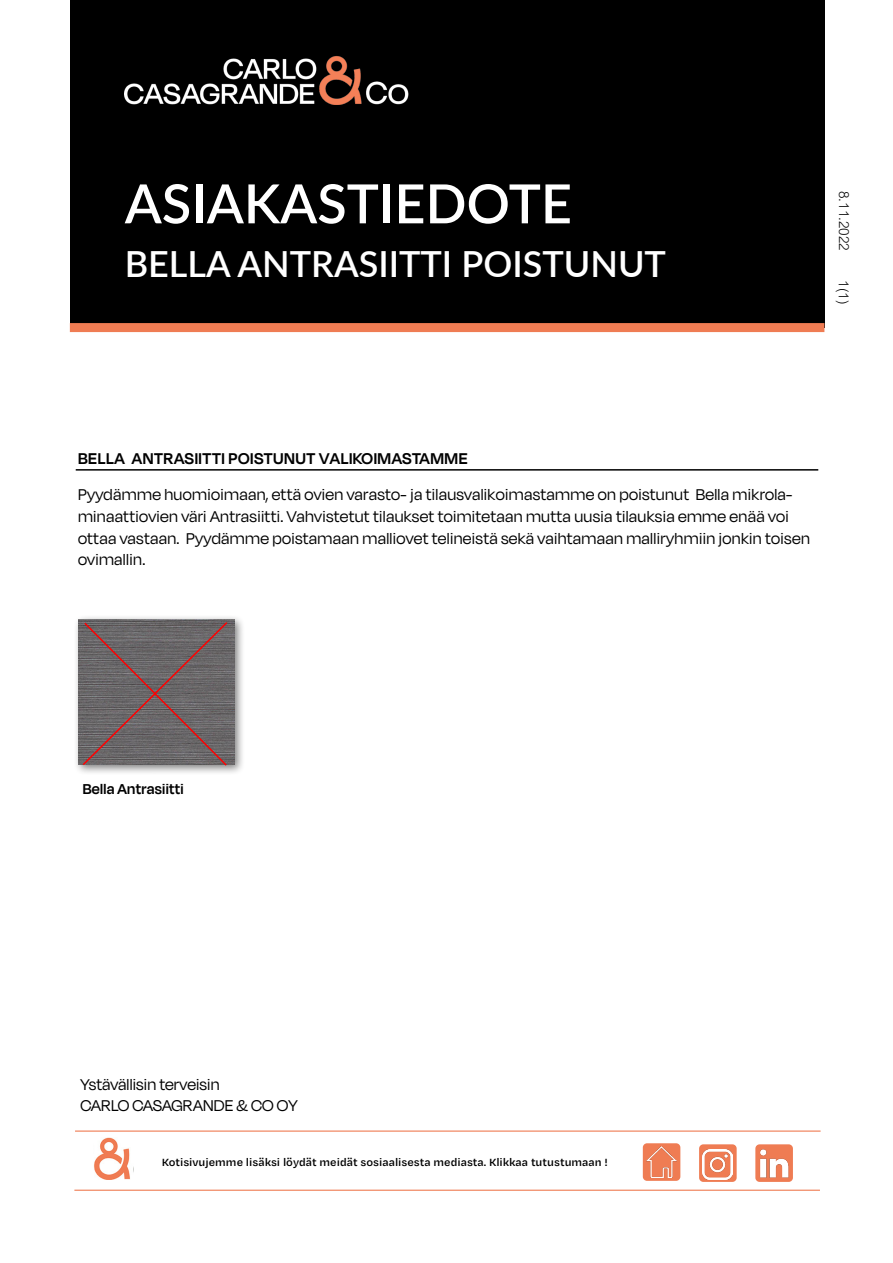
<style>
.page{position:relative;width:893px;height:1263px;background:#fff}
.page>*{position:absolute;margin:0;border:0;box-sizing:border-box;transform-origin:0 0}
.t1{font:600 54px "Lato";color:#fff}
.t2{font:600 36px "Lato";color:#fff}
.t3{font:18px/21.6px "Degular Display";letter-spacing:.02em;color:#000}
.t4{font:600 18px "Degular Display";letter-spacing:.03em;color:#000}
.t5{font:600 16.5px "Degular Display";letter-spacing:.02em;color:#000}
.t6{font:300 13.5px "Arial Nova";color:#000}
.t7{font:600 12px "Degular Text";color:#000}
</style>
<div class="page">
<div style="left:73px;top:614px;width:172px;height:162px;background:#000;opacity:.5"></div>
<img style="left:78px;top:619px;width:156px;height:146px">
<div style="left:70px;top:0;width:754px;height:327px;background:#000"></div>
<img style="left:125px;top:56px;width:284px;height:49px">
<hr style="left:75px;top:1130px;width:746px;height:2px;background:#ef7c53">
<hr style="left:74px;top:1190px;width:746px;height:1px;background:#ef7c53">
<div style="left:643px;top:1143px;width:37px;height:38px;background:#ef7c53;border-radius:4px"></div>
<img style="left:647px;top:1147px;width:29px;height:30px">
<div style="left:755px;top:1144px;width:38px;height:38px;background:#ef7c53;border-radius:4px"></div>
<img style="left:760px;top:1149px;width:28px;height:28px">
<div style="left:699px;top:1144px;width:38px;height:38px;background:#ef7c53;border-radius:4px"></div>
<img style="left:703px;top:1149px;width:30px;height:30px">
<img style="left:94px;top:1138px;width:36px;height:41px">
<hr style="left:76px;top:469px;width:742px;height:2px;background:#000">
<div style="left:70px;top:323px;width:754px;height:9px;background:#ef7c53"></div>
<svg style="left:81px;top:620px;width:148px;height:147px"></svg>
<p class="t1" style="left:125px;top:164px;width:449px">ASIAKASTIEDOTE</p>
<p class="t2" style="left:125px;top:238px;width:543px">BELLA ANTRASIITTI POISTUNUT</p>
<p class="t6" style="left:851px;top:191px;width:62px;rotate:90deg">8.11.2022</p>
<p class="t6" style="left:851px;top:280px;width:26px;rotate:90deg">1(1)</p>
<p class="t4" style="left:78px;top:448px;width:391px">BELLA ANTRASIITTI POISTUNUT VALIKOIMASTAMME</p>
<p class="t3" style="left:78px;top:484px;width:733px">Pyydämme huomioimaan, että ovien varasto- ja tilausvalikoimastamme on poistunut Bella mikrola&shy;minaattiovien väri Antrasiitti. Vahvistetut tilaukset toimitetaan mutta uusia tilauksia emme enää voi ottaa vastaan. Pyydämme poistamaan malliovet telineistä sekä vaihtamaan malliryhmiin jonkin toisen ovimallin.</p>
<p class="t5" style="left:83px;top:779px;width:103px">Bella Antrasiitti</p>
<p class="t3" style="left:80px;top:1073px;width:141px">Ystävällisin terveisin</p>
<p class="t3" style="left:80px;top:1094px;width:219px">CARLO CASAGRANDE &amp; CO OY</p>
<p class="t7" style="left:162px;top:1154px;width:447px">Kotisivujemme lisäksi löydät meidät sosiaalisesta mediasta. Klikkaa tutustumaan !</p>
</div>
